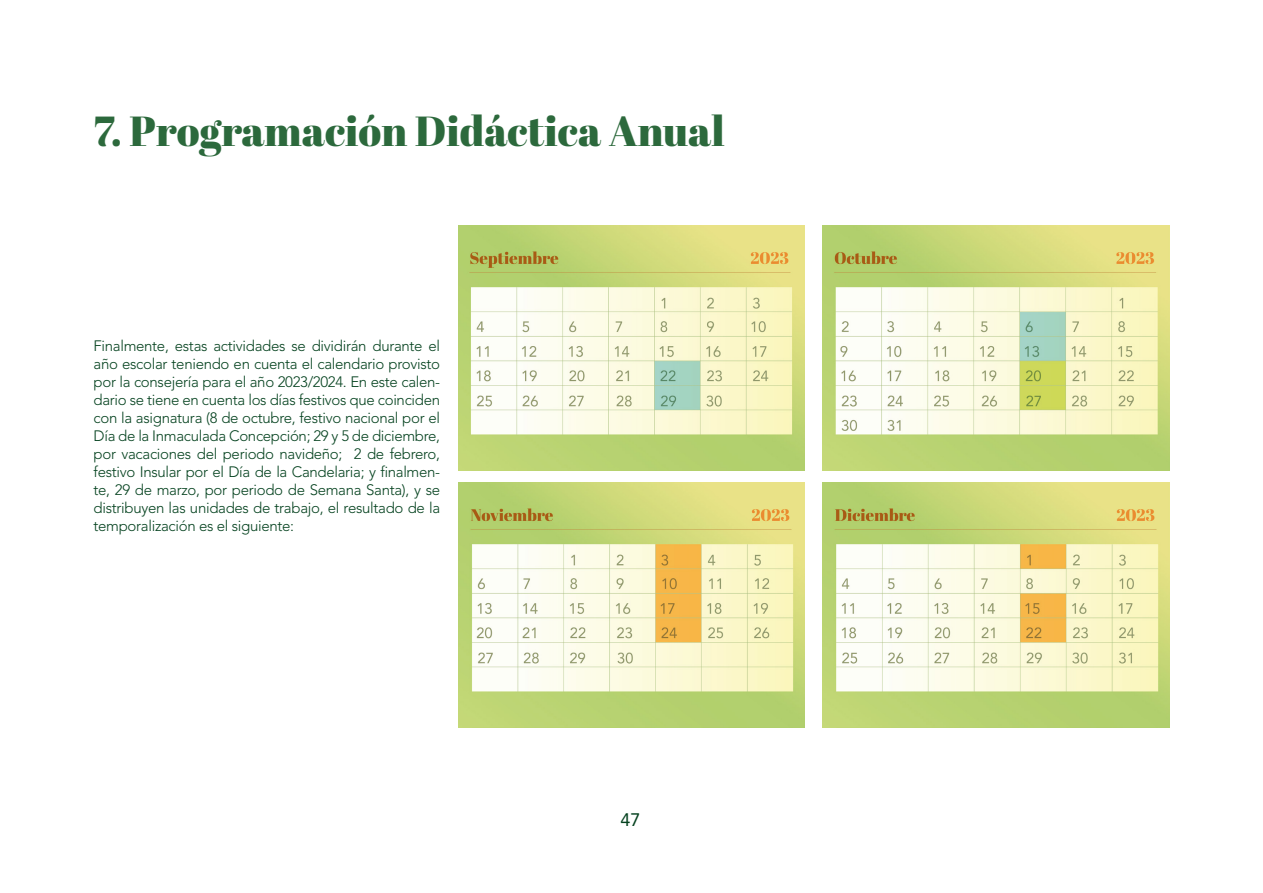
<style>
.page{position:relative;width:1263px;height:893px;background:#fff}
.page>*{position:absolute;margin:0;border:0;box-sizing:border-box;transform-origin:0 0}
.t1{font:42px "Abril Fatface";color:#2c693c}
.t2{font:18px "Avenir LT Std";color:#05421f}
.t3{font:300 15px/18px "Avenir LT Std";letter-spacing:-.02em;color:#05421f;text-align:justify}
</style>
<div class="page">
<img style="left:458px;top:225px;width:347px;height:245px">
<img style="left:823px;top:225px;width:346px;height:245px">
<img style="left:458px;top:483px;width:347px;height:245px">
<img style="left:823px;top:483px;width:346px;height:245px">
<p class="t1" style="left:94px;top:102px;width:632px">7. Programación Didáctica Anual</p>
<p class="t3" style="left:94px;top:337px;width:348px">Finalmente, estas actividades se dividirán durante el año escolar teniendo en cuenta el calendario provisto por la consejería para el año 2023/2024. En este calen&shy;dario se tiene en cuenta los días festivos que coinciden con la asignatura (8 de octubre, festivo nacional por el Día de la Inmaculada Concepción; 29 y 5 de diciembre, por vacaciones del periodo navideño; 2 de febrero, festivo Insular por el Día de la Candelaria; y finalmen&shy;te, 29 de marzo, por periodo de Semana Santa), y se distribuyen las unidades de trabajo, el resultado de la temporalización es el siguiente:</p>
<p class="t2" style="left:620px;top:809px;width:22px">47</p>
</div>
